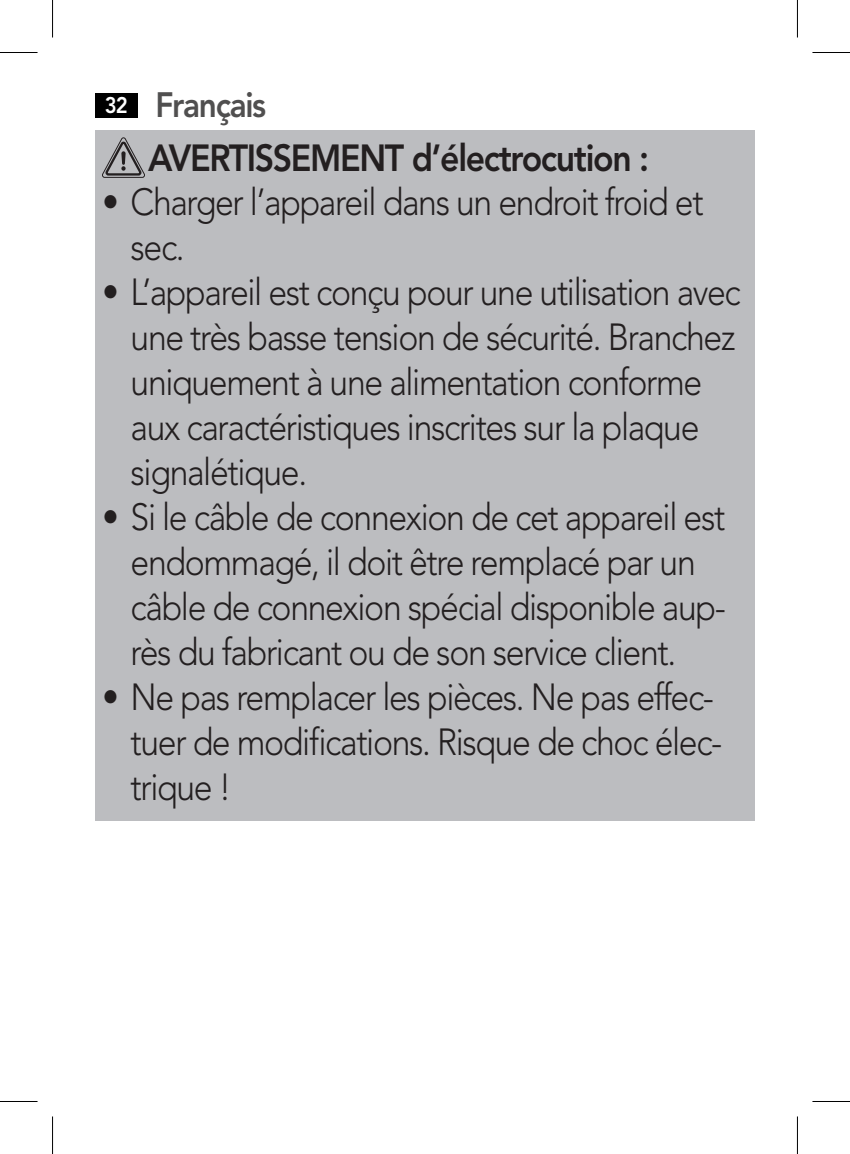
<style>
.page{position:relative;width:850px;height:1154px;background:#fff}
.page>*{position:absolute;margin:0;border:0;box-sizing:border-box;transform-origin:0 0}
.t1{font:300 37.5px/45px "Avenir LT Pro";letter-spacing:-.04em;color:#231f20;scale:.9 1}
.t2{font:800 37.5px "Avenir LT Pro";letter-spacing:-.04em;color:#231f20;scale:.9 1}
.t3{font:800 35px "Avenir LT Pro";letter-spacing:-.04em;color:#504f4f;scale:.9 1}
.s1{font-size:22.5px;color:#fff}
</style>
<div class="page">
<div style="left:95px;top:93px;width:43px;height:24px;background:#000"></div>
<div style="left:95px;top:130px;width:659px;height:691px;background:#bcbdc0"></div>
<svg style="left:102px;top:138px;width:43px;height:40px"></svg>
<hr style="left:0;top:52px;width:38px;height:1px;background:#000">
<hr style="left:812px;top:52px;width:37px;height:1px;background:#000">
<hr style="left:0;top:1101px;width:38px;height:1px;background:#000">
<hr style="left:812px;top:1101px;width:37px;height:1px;background:#000">
<hr style="left:52px;top:0;width:1px;height:38px;background:#000">
<hr style="left:52px;top:1116px;width:1px;height:38px;background:#000">
<hr style="left:796px;top:0;width:1px;height:38px;background:#000">
<hr style="left:796px;top:1116px;width:1px;height:38px;background:#000">
<p class="t3" style="left:105px;top:84px;width:181px"><span class="s1">32</span> Français</p>
<p class="t2" style="left:148px;top:136px;width:558px">AVERTISSEMENT d’électrocution :</p>
<p class="t1" style="left:130px;top:179px;width:637px;text-indent:-28px">• Charger l’appareil dans un endroit froid et sec.</p>
<p class="t1" style="left:130px;top:269px;width:679px;text-indent:-28px">• L’appareil est conçu pour une utilisation avec une très basse tension de sécurité. Branchez uniquement à une alimentation conforme aux caractéristiques inscrites sur la plaque signalétique.</p>
<p class="t1" style="left:130px;top:494px;width:662px;text-indent:-28px">• Si le câble de connexion de cet appareil est endommagé, il doit être remplacé par un câble de connexion spécial disponible aup&shy;rès du fabricant ou de son service client.</p>
<p class="t1" style="left:130px;top:674px;width:658px;text-indent:-28px">• Ne pas remplacer les pièces. Ne pas effec&shy;tuer de modifications. Risque de choc élec&shy;trique !</p>
</div>
